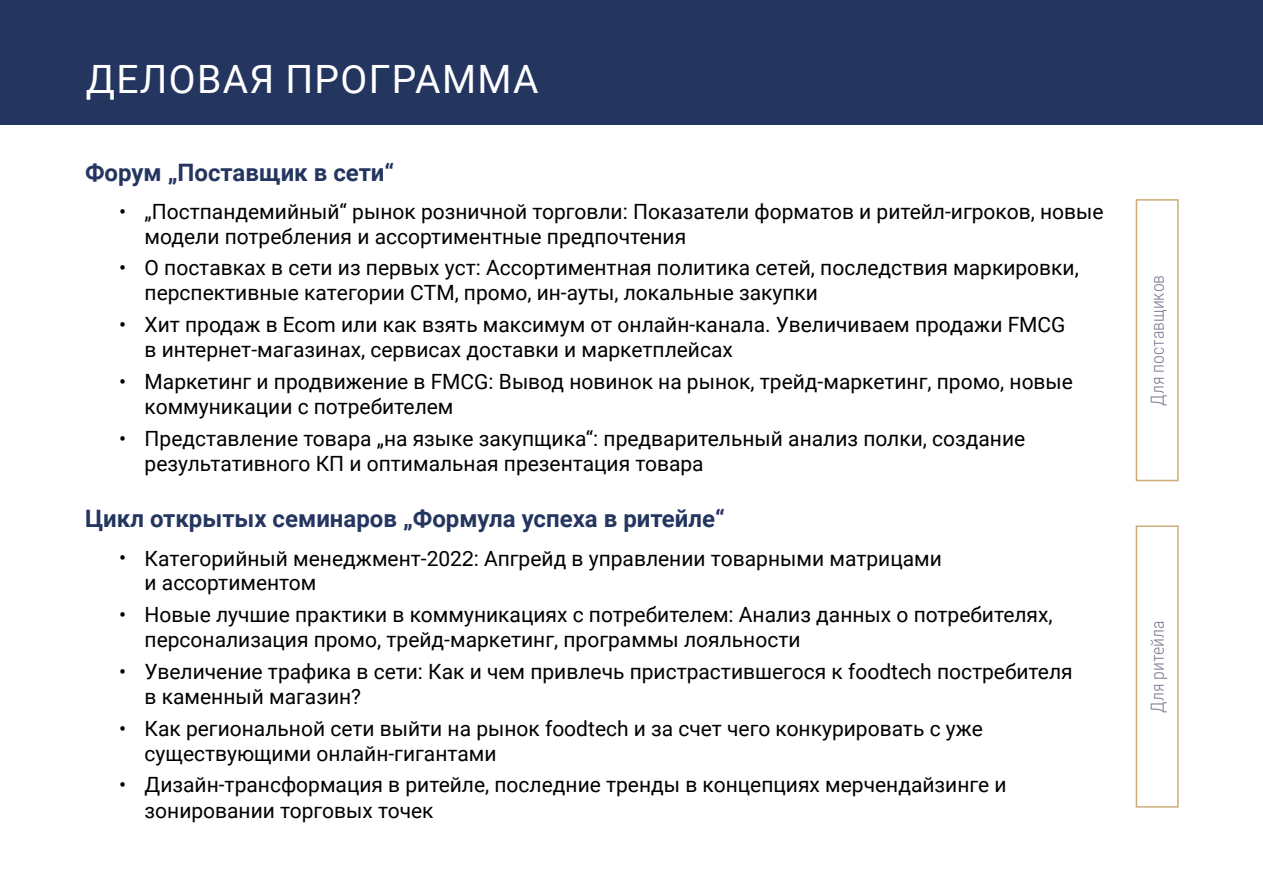
<style>
.page{position:relative;width:1263px;height:893px;background:#fff}
.page>*{position:absolute;margin:0;border:0;box-sizing:border-box;transform-origin:0 0}
.t1{font:39px "Roboto";letter-spacing:.035em;color:#fff}
.t2{font:700 24px "Roboto";color:#243660}
.t3{font:21px/25.2px "Roboto";color:#000}
.t4{font:300 18px "Roboto Condensed";color:#7e7892}
.s1{font-family:"Arial"}
</style>
<div class="page">
<div style="left:0;top:0;width:1263px;height:124px;background:#243660"></div>
<div style="left:1136px;top:199px;width:43px;height:282px;border:2px solid #ccab77"></div>
<div style="left:1136px;top:525px;width:43px;height:283px;border:2px solid #ccab77"></div>
<h1 class="t1" style="left:86px;top:52px;width:454px">ДЕЛОВАЯ ПРОГРАММА</h1>
<p class="t2" style="left:85px;top:155px;width:311px">Форум „Поставщик в сети“</p>
<p class="t3" style="left:145px;top:198px;width:960px;text-indent:-26px">• „Постпандемийный“ рынок розничной торговли: Показатели форматов и ритейл-игроков, новые модели потребления и ассортиментные предпочтения</p>
<p class="t3" style="left:145px;top:255px;width:936px;line-height:24.8px;text-indent:-26px">• О поставках в сети из первых уст: Ассортиментная политика сетей, последствия маркировки, перспективные категории СТМ, промо, ин-ауты, локальные закупки</p>
<p class="t3" style="left:145px;top:311px;width:922px;text-indent:-26px">• Хит продаж в Ecom или как взять максимум от онлайн-канала. Увеличиваем продажи FMCG в интернет-магазинах, сервисах доставки и маркетплейсах</p>
<p class="t3" style="left:145px;top:368px;width:930px;text-indent:-26px">• Маркетинг и продвижение в FMCG: Вывод новинок на рынок, трейд-маркетинг, промо, новые коммуникации с потребителем</p>
<p class="t3" style="left:145px;top:425px;width:882px;text-indent:-26px">• Представление товара „на языке закупщика“: предварительный анализ полки, создание результативного КП и оптимальная презентация товара</p>
<p class="t2" style="left:85px;top:502px;width:641px">Цикл открытых семинаров „Формула успеха в ритейле“</p>
<p class="t3" style="left:145px;top:546px;width:799px;line-height:23.9px;text-indent:-26px">• Категорийный менеджмент-202<span class="s1">2</span>: Апгрейд в управлении товарными матрицами и ассортиментом</p>
<p class="t3" style="left:145px;top:601px;width:910px;text-indent:-26px">• Новые лучшие практики в коммуникациях с потребителем: Анализ данных о потребителях, персонализация промо, трейд-маркетинг, программы лояльности</p>
<p class="t3" style="left:145px;top:658px;width:930px;text-indent:-26px">• Увеличение трафика в сети: Как и чем привлечь пристрастившегося к foodtech постребителя в каменный магазин?</p>
<p class="t3" style="left:145px;top:715px;width:840px;text-indent:-26px">• Как региональной сети выйти на рынок foodtech и за счет чего конкурировать с уже существующими онлайн-гигантами</p>
<p class="t3" style="left:145px;top:772px;width:863px;text-indent:-26px">• Дизайн-трансформация в ритейле, последние тренды в концепциях мерчендайзинге и зонировании торговых точек</p>
<p class="t4" style="left:1145px;top:406px;width:132px;rotate:-90deg">Для поставщиков</p>
<p class="t4" style="left:1145px;top:713px;width:94px;rotate:-90deg">Для ритейла</p>
</div>
